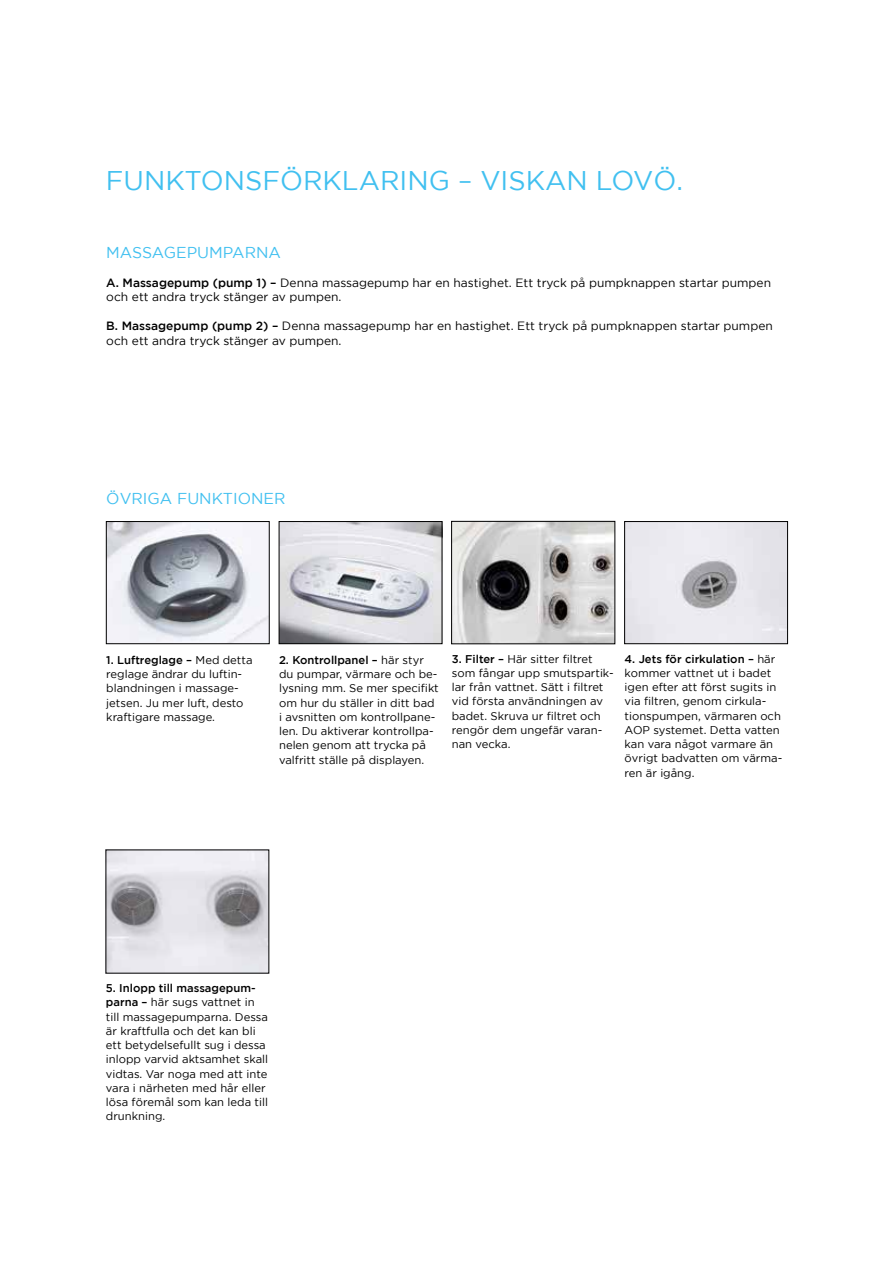
<style>
.page{position:relative;width:893px;height:1263px;background:#fff}
.page>*{position:absolute;margin:0;border:0;box-sizing:border-box;transform-origin:0 0}
.t1{font:27px "Gotham";color:#41c0f0}
.t2{font:15.75px "Gotham";color:#41c0f0}
.t3{font:12px/14.4px "Gotham";color:#000}
.t4{font:11.25px/14.2px "Gotham";color:#000}
.s1{font-weight:500}
</style>
<div class="page">
<img style="left:453px;top:523px;width:160px;height:119px">
<div style="left:451px;top:521px;width:164px;height:123px;border:1px solid #000"></div>
<img style="left:108px;top:523px;width:159px;height:119px">
<div style="left:106px;top:521px;width:163px;height:123px;border:1px solid #000"></div>
<img style="left:626px;top:523px;width:160px;height:119px">
<div style="left:624px;top:521px;width:164px;height:123px;border:1px solid #000"></div>
<img style="left:108px;top:852px;width:159px;height:119px">
<img style="left:281px;top:523px;width:159px;height:119px">
<div style="left:279px;top:521px;width:163px;height:123px;border:1px solid #000"></div>
<h1 class="t1" style="left:106px;top:166px;width:579px">FUNKTONSFÖRKLARING – VISKAN LOVÖ.</h1>
<h2 class="t2" style="left:106px;top:244px;width:176px">MASSAGEPUMPARNA</h2>
<p class="t3" style="left:106px;top:275px;width:666px"><span class="s1">A. Massagepump (pump 1) –</span> Denna massagepump har en hastighet. Ett tryck på pumpknappen startar pumpen och ett andra tryck stänger av pumpen.</p>
<p class="t3" style="left:106px;top:318px;width:668px"><span class="s1">B. Massagepump (pump 2) –</span> Denna massagepump har en hastighet. Ett tryck på pumpknappen startar pumpen och ett andra tryck stänger av pumpen.</p>
<h2 class="t2" style="left:106px;top:490px;width:181px">ÖVRIGA FUNKTIONER</h2>
<p class="t4" style="left:452px;top:651px;width:163px"><span class="s1">3. Filter –</span> Här sitter filtret som fångar upp smutspartik&shy;lar från vattnet. Sätt i filtret vid första användningen av badet. Skruva ur filtret och rengör dem ungefär varan&shy;nan vecka.</p>
<p class="t4" style="left:106px;top:652px;width:148px"><span class="s1">1. Luftreglage –</span> Med detta reglage ändrar du luftin&shy;blandningen i massage&shy;jetsen. Ju mer luft, desto kraftigare massage.</p>
<p class="t4" style="left:279px;top:652px;width:161px"><span class="s1">2. Kontrollpanel –</span> här styr du pumpar, värmare och be&shy;lysning mm. Se mer specifikt om hur du ställer in ditt bad i avsnitten om kontrollpane&shy;len. Du aktiverar kontrollpa&shy;nelen genom att trycka på valfritt ställe på displayen.</p>
<p class="t4" style="left:625px;top:651px;width:159px"><span class="s1">4. Jets för cirkulation –</span> här kommer vattnet ut i badet igen efter att först sugits in via filtren, genom cirkula&shy;tionspumpen, värmaren och<br>AOP systemet. Detta vatten kan vara något varmare än övrigt badvatten om värma&shy;ren är igång.</p>
<p class="t4" style="left:106px;top:981px;width:164px"><span class="s1">5. Inlopp till massagepum&shy;parna –</span> här sugs vattnet in till massagepumparna. Dessa är kraftfulla och det kan bli ett betydelsefullt sug i dessa inlopp varvid aktsamhet skall vidtas. Var noga med att inte vara i närheten med hår eller lösa föremål som kan leda till drunkning.</p>
</div>
